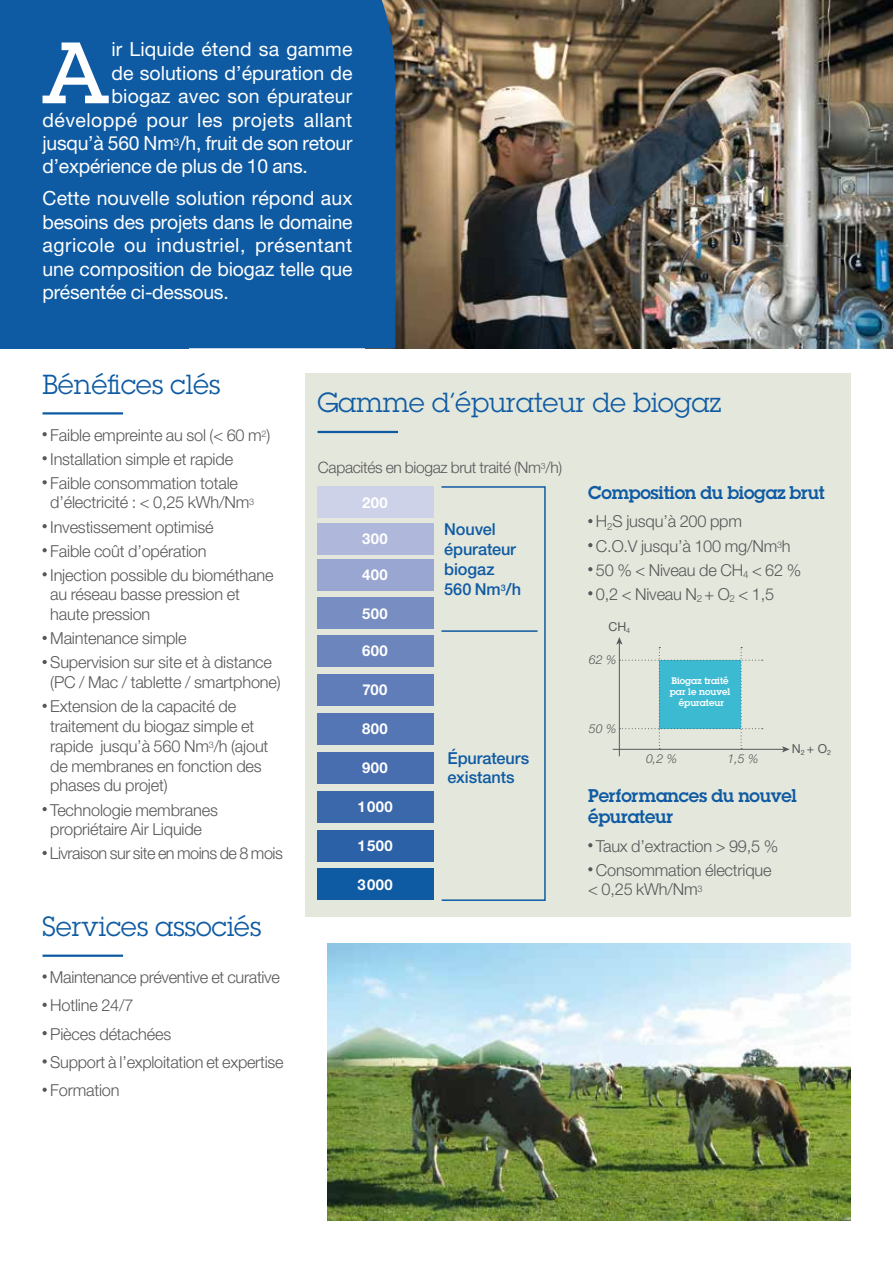
<style>
.page{position:relative;width:893px;height:1263px;background:#fff}
.page>*{position:absolute;margin:0;border:0;box-sizing:border-box;transform-origin:0 0}
.t1{font:500 85.05px "Lubalin Graph Std";color:#fff}
.t2{font:27px "Lubalin Graph Std";letter-spacing:.01em;color:#0f5ba3}
.t3{font:19.5px/23.4px "Helvetica Neue LT Pro";color:#fff;text-align:justify}
.t4{font:19.5px "Helvetica Neue LT Pro";letter-spacing:.02em;color:#fff}
.t5{font:600 18px/21.6px "Lubalin Graph Std";letter-spacing:-.01em;color:#0f5ba3}
.t6{font:300 16.5px/24px "Helvetica Neue LT Pro";letter-spacing:-.01em;color:#58585a}
.t7{font:500 16.5px/19.8px "Helvetica Neue LT Pro";letter-spacing:-.01em;color:#0f5ba3}
.t8{font:300 16.5px "Helvetica Neue LT Pro";letter-spacing:-.03em;color:#58585a}
.t9{font:300 15.75px "Helvetica Neue LT Pro";letter-spacing:-.02em;color:#58585a}
.t10{font:700 15px "Helvetica Neue LT Pro";letter-spacing:.025em;color:#fff}
.t11{font:italic 300 12.3px "Helvetica Neue LT Pro";color:#58585a}
.t12{font:12.3px "Helvetica Neue LT Pro";color:#58585a}
.t13{font:600 9.3px/11.1px "Lubalin Graph Std";color:#fff;text-align:center}
</style>
<div class="page">
<img style="left:395px;top:0;width:498px;height:348px">
<div style="left:0;top:0;width:395px;height:348px;background:#0f5ba3"></div>
<div style="left:0;top:255px;width:189px;height:93px;background:#0f5ba3"></div>
<div style="left:305px;top:373px;width:545px;height:543px;background:#e4e7dc"></div>
<img style="left:327px;top:944px;width:523px;height:276px">
<hr style="left:619px;top:642px;width:1px;height:114px;background:#58585a">
<hr style="left:613px;top:749px;width:171px;height:1px;background:#58585a">
<svg style="left:782px;top:746px;width:8px;height:6px"></svg>
<svg style="left:616px;top:637px;width:147px;height:112px"></svg>
<hr style="left:43px;top:954px;width:80px;height:3px;background:#0f5ba3">
<svg style="left:43px;top:974px;width:4px;height:5px"></svg>
<svg style="left:43px;top:1003px;width:4px;height:4px"></svg>
<svg style="left:43px;top:1031px;width:4px;height:4px"></svg>
<svg style="left:43px;top:1059px;width:4px;height:4px"></svg>
<svg style="left:43px;top:1087px;width:4px;height:5px"></svg>
<hr style="left:317px;top:431px;width:81px;height:2px;background:#0f5ba3">
<hr style="left:441px;top:630px;width:97px;height:2px;background:#0f5ba3">
<div style="left:441px;top:486px;width:105px;height:415px;border:2px solid #0f5ba3"></div>
<div style="left:317px;top:486px;width:117px;height:32px;background:#cdd2e8"></div>
<div style="left:317px;top:523px;width:117px;height:32px;background:#afb8da"></div>
<div style="left:317px;top:560px;width:117px;height:31px;background:#99a6d1"></div>
<div style="left:317px;top:598px;width:117px;height:31px;background:#788dc2"></div>
<div style="left:317px;top:635px;width:117px;height:31px;background:#6d85bd"></div>
<div style="left:317px;top:713px;width:117px;height:31px;background:#5576b4"></div>
<div style="left:317px;top:791px;width:117px;height:31px;background:#3a68ab"></div>
<div style="left:317px;top:869px;width:117px;height:31px;background:#0f5ba3"></div>
<div style="left:317px;top:674px;width:117px;height:31px;background:#617db9"></div>
<div style="left:317px;top:752px;width:117px;height:31px;background:#486eb0"></div>
<div style="left:317px;top:830px;width:117px;height:31px;background:#2a61a7"></div>
<svg style="left:588px;top:519px;width:4px;height:4px"></svg>
<svg style="left:588px;top:543px;width:4px;height:4px"></svg>
<svg style="left:588px;top:567px;width:4px;height:4px"></svg>
<svg style="left:588px;top:591px;width:4px;height:4px"></svg>
<svg style="left:588px;top:843px;width:4px;height:4px"></svg>
<svg style="left:588px;top:867px;width:4px;height:4px"></svg>
<hr style="left:43px;top:412px;width:80px;height:2px;background:#0f5ba3">
<svg style="left:43px;top:432px;width:4px;height:4px"></svg>
<svg style="left:43px;top:456px;width:4px;height:4px"></svg>
<svg style="left:43px;top:480px;width:4px;height:4px"></svg>
<svg style="left:43px;top:524px;width:4px;height:4px"></svg>
<svg style="left:43px;top:548px;width:4px;height:4px"></svg>
<svg style="left:43px;top:572px;width:4px;height:4px"></svg>
<svg style="left:43px;top:636px;width:4px;height:4px"></svg>
<svg style="left:43px;top:660px;width:4px;height:4px"></svg>
<svg style="left:43px;top:704px;width:4px;height:4px"></svg>
<svg style="left:43px;top:807px;width:4px;height:4px"></svg>
<svg style="left:43px;top:851px;width:4px;height:4px"></svg>
<h1 class="t1" style="left:43px;top:20px;width:66px">A</h1>
<p class="t3" style="left:111px;top:38px;width:243px">ir Liquide étend sa gamme</p>
<p class="t3" style="left:111px;top:61px;width:243px">de solutions d’épuration de</p>
<p class="t3" style="left:111px;top:84px;width:243px">biogaz avec son épurateur</p>
<p class="t4" style="left:43px;top:108px;width:311px">développé pour les projets allant</p>
<p class="t3" style="left:43px;top:131px;width:311px">jusqu’à 560 Nm<sup>3</sup>/h, fruit de son retour</p>
<p class="t3" style="left:43px;top:155px;width:267px">d’expérience de plus de 10 ans.</p>
<p class="t3" style="left:43px;top:186px;width:312px">Cette nouvelle solution répond aux besoins des projets dans le domaine agricole ou industriel, présentant une composition de biogaz telle que présentée ci-dessous.</p>
<h2 class="t2" style="left:43px;top:367px;width:179px">Bénéfices clés</h2>
<p class="t6" style="left:50px;top:422px;width:222px">Faible empreinte au sol (&lt; 60 m<sup>2</sup>)<br>Installation simple et rapide<br>Faible consommation totale</p>
<p class="t6" style="left:50px;top:490px;width:225px">d’électricité : &lt; 0,25 kWh/Nm<sup>3<br></sup>Investissement optimisé<br>Faible coût d’opération<br>Injection possible du biométhane</p>
<p class="t6" style="left:50px;top:584px;width:191px;line-height:19.8px">au réseau basse pression et haute pression</p>
<p class="t6" style="left:50px;top:626px;width:223px">Maintenance simple<br>Supervision sur site et à distance</p>
<p class="t6" style="left:50px;top:670px;width:232px">(PC / Mac / tablette / smartphone)<br>Extension de la capacité de</p>
<p class="t6" style="left:50px;top:716px;width:220px;line-height:19.8px">traitement du biogaz simple et rapide jusqu’à 560 Nm<sup>3</sup>/h (ajout de membranes en fonction des phases du projet)</p>
<p class="t6" style="left:50px;top:799px;width:169px;line-height:19.8px">Technologie membranes propriétaire Air Liquide</p>
<p class="t8" style="left:50px;top:843px;width:235px">Livraison sur site en moins de 8 mois</p>
<h2 class="t2" style="left:43px;top:909px;width:220px">Services associés</h2>
<p class="t6" style="left:50px;top:962px;width:235px;line-height:28.3px">Maintenance préventive et curative<br>Hotline 24/7<br>Pièces détachées<br>Support à l’exploitation et expertise<br>Formation</p>
<h2 class="t2" style="left:317px;top:386px;width:405px">Gamme d’épurateur de biogaz</h2>
<p class="t9" style="left:318px;top:457px;width:246px">Capacités en biogaz brut traité (Nm<sup>3</sup>/h)</p>
<p class="t10" style="left:362px;top:493px;width:27px">200</p>
<p class="t10" style="left:362px;top:530px;width:27px">300</p>
<p class="t10" style="left:362px;top:565px;width:27px">400</p>
<p class="t10" style="left:362px;top:604px;width:27px">500</p>
<p class="t10" style="left:362px;top:641px;width:27px">600</p>
<p class="t10" style="left:363px;top:680px;width:26px">700</p>
<p class="t10" style="left:362px;top:719px;width:27px">800</p>
<p class="t10" style="left:362px;top:758px;width:27px">900</p>
<p class="t10" style="left:357px;top:797px;width:37px">1000</p>
<p class="t10" style="left:357px;top:836px;width:37px">1500</p>
<p class="t10" style="left:357px;top:875px;width:37px">3000</p>
<p class="t7" style="left:444px;top:519px;width:78px">Nouvel épurateur biogaz<br>560 Nm<sup>3</sup>/h</p>
<p class="t7" style="left:448px;top:748px;width:83px">Épurateurs existants</p>
<p class="t5" style="left:588px;top:482px;width:238px">Composition du biogaz brut</p>
<p class="t6" style="left:596px;top:509px;width:207px">H<sub>2</sub>S jusqu’à 200 ppm<br>C.O.V jusqu’à 100 mg/Nm<sup>3</sup>h<br>50 % &lt; Niveau de CH<sub>4</sub> &lt; 62 %<br>0,2 &lt; Niveau N<sub>2</sub> + O<sub>2</sub> &lt; 1,5</p>
<p class="t12" style="left:608px;top:620px;width:23px">CH<sub>4</sub></p>
<p class="t11" style="left:589px;top:653px;width:29px">62 %</p>
<p class="t11" style="left:589px;top:722px;width:29px">50 %</p>
<p class="t13" style="left:670px;top:675px;width:62px">Biogaz traité par le nouvel épurateur</p>
<p class="t11" style="left:646px;top:751px;width:32px">0,2 %</p>
<p class="t11" style="left:728px;top:751px;width:32px">1,5 %</p>
<p class="t12" style="left:792px;top:741px;width:41px">N<sub>2</sub> + O<sub>2</sub></p>
<p class="t5" style="left:588px;top:784px;width:210px">Performances du nouvel épurateur</p>
<p class="t6" style="left:596px;top:833px;width:184px">Taux d’extraction &gt; 99,5 %<br>Consommation électrique</p>
<p class="t6" style="left:588px;top:877px;width:116px">&lt; 0,25 kWh/Nm<sup>3</sup></p>
</div>
